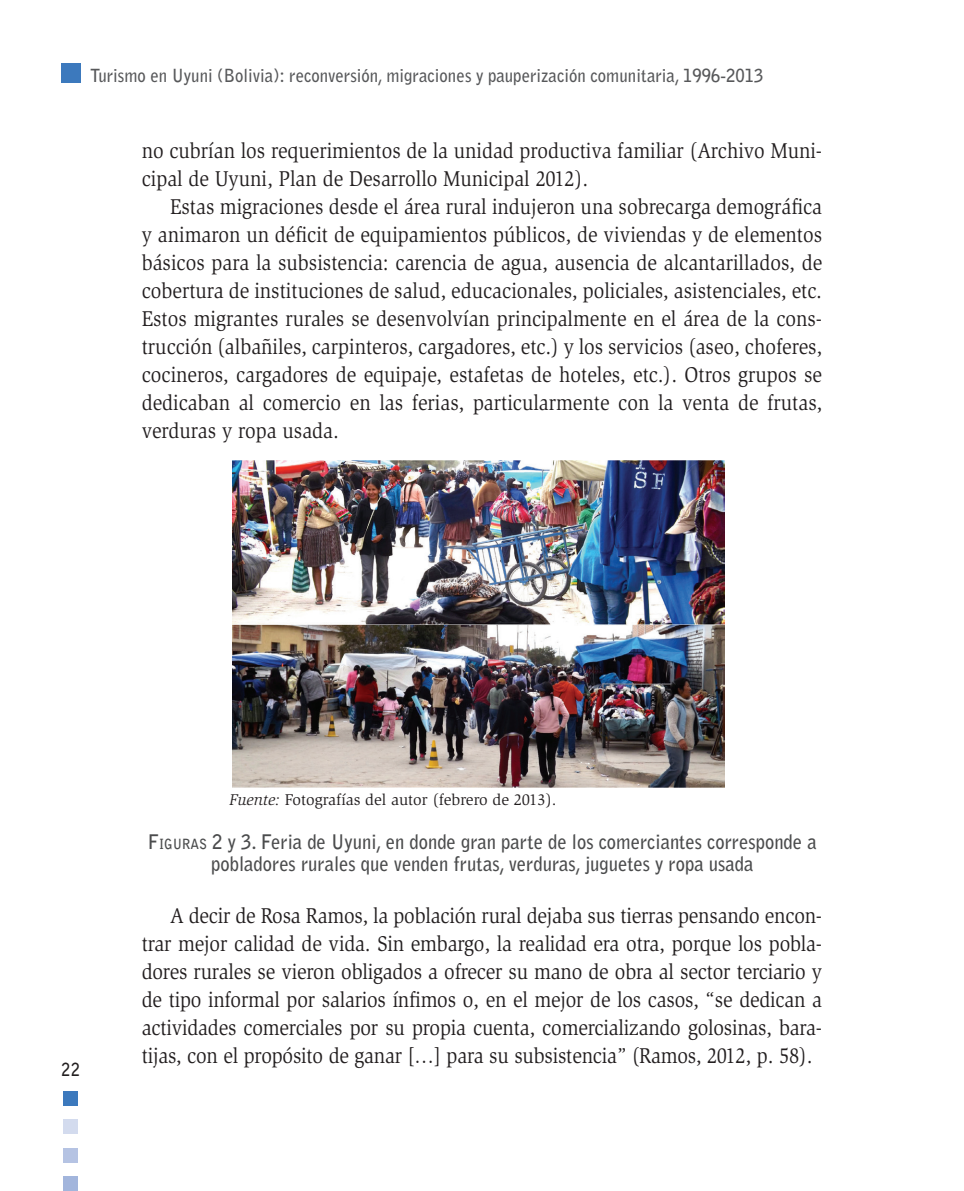
<style>
.page{position:relative;width:964px;height:1191px;background:#fff}
.page>*{position:absolute;margin:0;border:0;box-sizing:border-box;transform-origin:0 0}
.t1{font:22px/28px "Slimbach";color:#231f20;text-align:justify;scale:.9 1}
.t2{font:700 20px/22px "Bell Gothic Std";color:#4b4c4d;text-align:center;scale:.93 1}
.t3{font:700 18px "Bell Gothic Std";color:#57585a;scale:.93 1}
.t4{font:700 18px "Bell Gothic Std";color:#231f20;scale:.87 1}
.t5{font:16px "Slimbach";color:#231f20}
.s1{font-style:italic}
.s2{font-style:inherit}
.s3{font-size:14px}
</style>
<div class="page">
<div style="left:61px;top:63px;width:20px;height:20px;background:#3c79bd"></div>
<div style="left:64px;top:1091px;width:14px;height:14px;background:#3c79bd"></div>
<div style="left:64px;top:1176px;width:14px;height:15px;background:#a2b5dc"></div>
<div style="left:64px;top:1119px;width:14px;height:15px;background:#d3dbee"></div>
<div style="left:64px;top:1148px;width:14px;height:14px;background:#b5c3e3"></div>
<img style="left:232px;top:461px;width:492px;height:326px">
<p class="t3" style="left:90px;top:64px;width:725px">Turismo en Uyuni (Bolivia): reconversión, migraciones y pauperización comunitaria, 1996-2013</p>
<p class="t1" style="left:142px;top:137px;width:757px">no cubrían los requerimientos de la unidad productiva familiar (Archivo Muni&shy;cipal de Uyuni, Plan de Desarrollo Municipal 2012).</p>
<p class="t1" style="left:142px;top:193px;width:757px;text-indent:28px">Estas migraciones desde el área rural indujeron una sobrecarga demográfica y animaron un déficit de equipamientos públicos, de viviendas y de elementos básicos para la subsistencia: carencia de agua, ausencia de alcantarillados, de cobertura de instituciones de salud, educacionales, policiales, asistenciales, etc.<br>Estos migrantes rurales se desenvolvían principalmente en el área de la cons&shy;trucción (albañiles, carpinteros, cargadores, etc.) y los servicios (aseo, choferes, cocineros, cargadores de equipaje, estafetas de hoteles, etc.). Otros grupos se dedicaban al comercio en las ferias, particularmente con la venta de frutas, verduras y ropa usada.</p>
<p class="t4" style="left:61px;top:1058px;width:23px">22</p>
<p class="t5" style="left:230px;top:790px;width:328px"><span class="s1">Fuente:</span> Fotografías del autor (febrero de 2013).</p>
<p class="t2" style="left:148px;top:830px;width:721px"><span class="s2">F</span><span class="s3">IGURAS</span> 2 y 3. Feria de Uyuni, en donde gran parte de los comerciantes corresponde a pobladores rurales que venden frutas, verduras, juguetes y ropa usada</p>
<p class="t1" style="left:142px;top:902px;width:757px;text-indent:28px">A decir de Rosa Ramos, la población rural dejaba sus tierras pensando encon&shy;trar mejor calidad de vida. Sin embargo, la realidad era otra, porque los pobla&shy;dores rurales se vieron obligados a ofrecer su mano de obra al sector terciario y de tipo informal por salarios ínfimos o, en el mejor de los casos, “se dedican a actividades comerciales por su propia cuenta, comercializando golosinas, bara&shy;tijas, con el propósito de ganar […] para su subsistencia” (Ramos, 2012, p. 58).</p>
</div>
